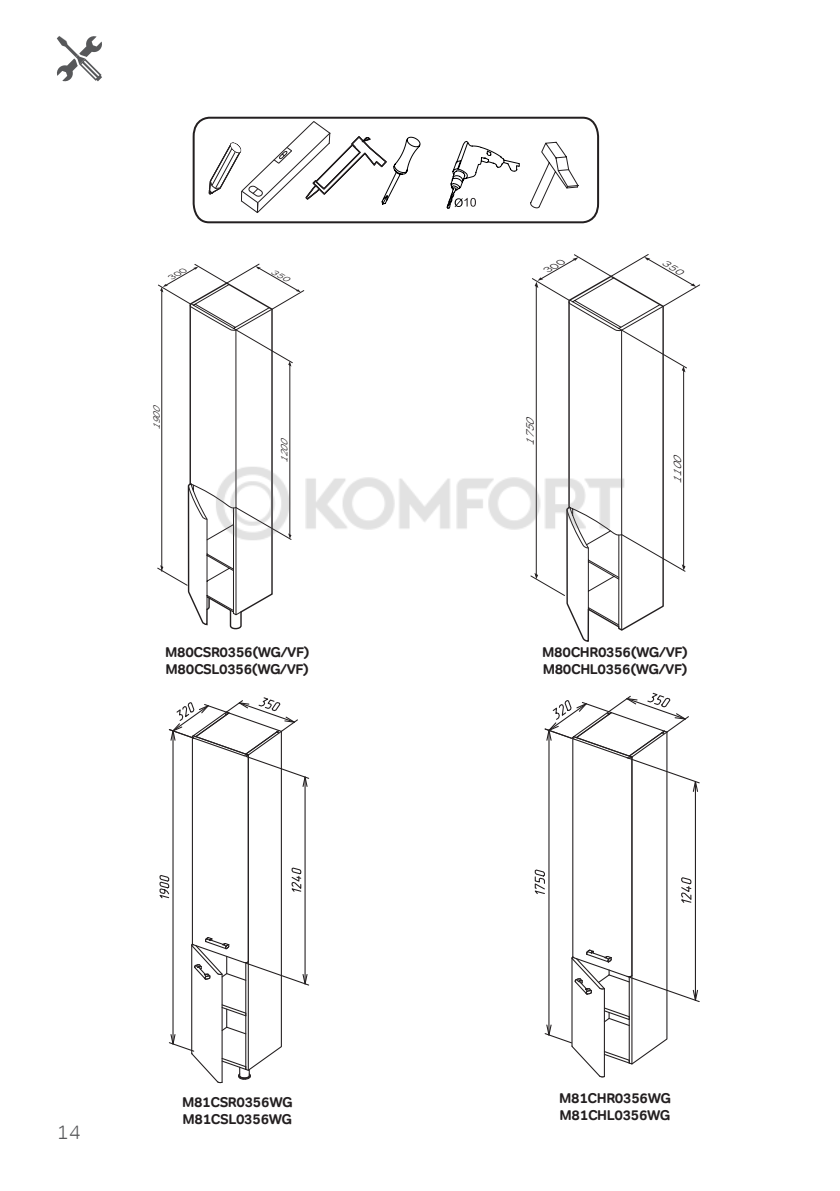
<style>
.page{position:relative;width:840px;height:1191px;background:#fff}
.page>*{position:absolute;margin:0;border:0;box-sizing:border-box;transform-origin:0 0}
.t1{font:300 20px "Tondo Corp";color:#57585a}
.t2{font:700 14px/16.8px "Tondo Corp";letter-spacing:-.025em;color:#231f20}
.t3{font:italic 300 10.8px "Tondo Corp";color:#231f20}
.t4{font:italic 300 9.4px "Tondo Corp";color:#231f20}
</style>
<div class="page">
<svg style="left:56px;top:36px;width:46px;height:46px"></svg>
<svg style="left:192px;top:116px;width:407px;height:108px"></svg>
<svg style="left:529px;top:141px;width:50px;height:68px"></svg>
<svg style="left:445px;top:140px;width:75px;height:69px"></svg>
<svg style="left:208px;top:120px;width:213px;height:94px"></svg>
<svg style="left:159px;top:697px;width:151px;height:386px"></svg>
<svg style="left:534px;top:692px;width:166px;height:385px"></svg>
<img style="left:305px;top:477px;width:224px;height:53px">
<svg style="left:157px;top:263px;width:148px;height:367px"></svg>
<svg style="left:529px;top:254px;width:171px;height:376px"></svg>
<p class="t4" style="left:151px;top:430px;width:31px;rotate:-90deg">1900</p>
<p class="t4" style="left:278px;top:463px;width:31px;rotate:-90deg">1200</p>
<p class="t3" style="left:523px;top:445px;width:35px;rotate:-90deg">1750</p>
<p class="t3" style="left:670px;top:483px;width:35px;rotate:-90deg">1100</p>
<p class="t2" style="left:165px;top:644px;width:146px">M80CSR0356(WG/VF)<br>M80CSL0356(WG/VF)</p>
<p class="t2" style="left:542px;top:644px;width:147px">M80CHR0356(WG/VF)<br>M80CHL0356(WG/VF)</p>
<h1 class="t1" style="left:57px;top:1120px;width:26px">14</h1>
<p class="t2" style="left:182px;top:1094px;width:112px">M81CSR0356WG</p>
<p class="t2" style="left:559px;top:1090px;width:113px">M81CHR0356WG</p>
<p class="t2" style="left:182px;top:1110px;width:111px">M81CSL0356WG</p>
<p class="t2" style="left:559px;top:1106px;width:112px">M81CHL0356WG</p>
</div>
